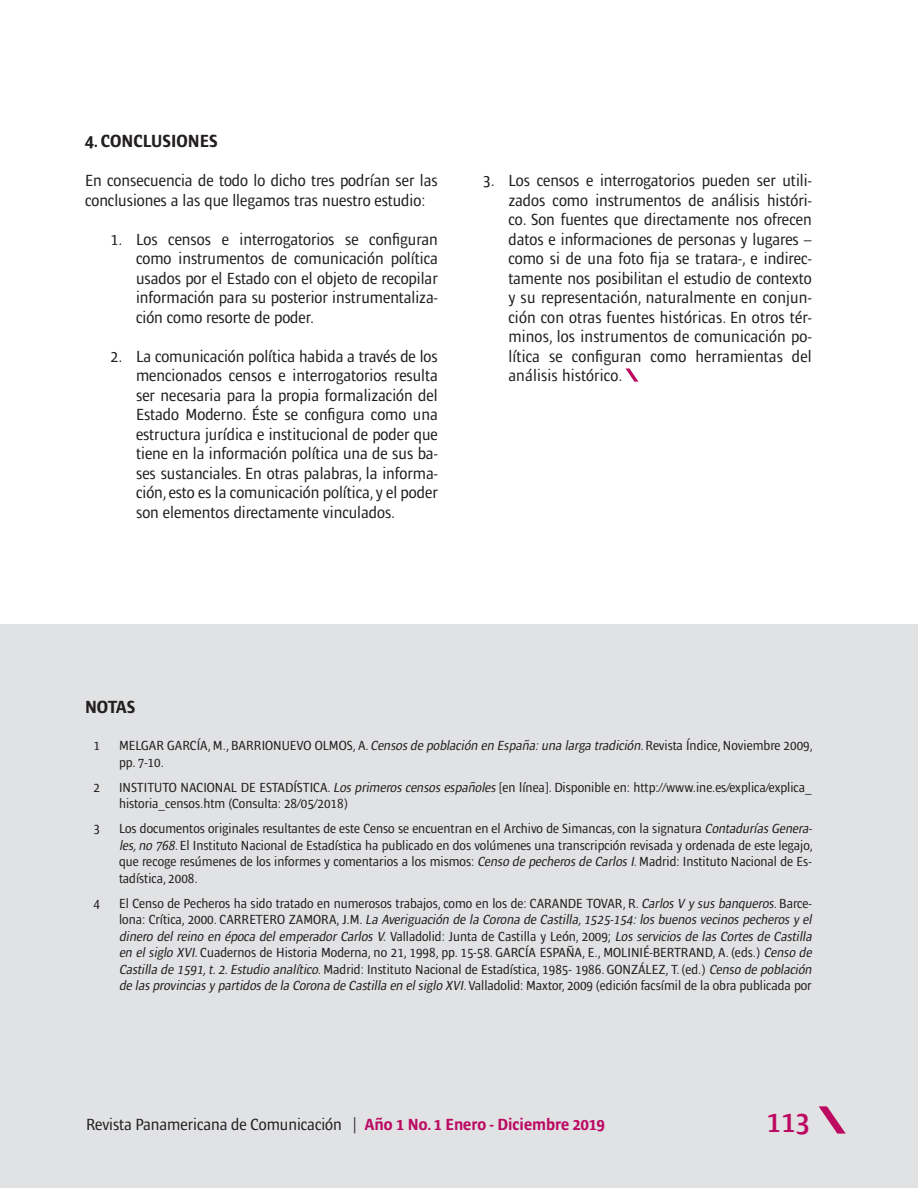
<style>
.page{position:relative;width:918px;height:1188px;background:#fff}
.page>*{position:absolute;margin:0;border:0;box-sizing:border-box;transform-origin:0 0}
.t1{font:600 condensed 30px "Ardoise Std";color:#bc0a62}
.Subtítulos{font:700 condensed 18px "Ardoise Std";color:#231f20}
.t2{font:condensed 16.5px/19.5px "Ardoise Std";color:#231f20;text-align:justify}
.Notas_al_final_de_do{font:condensed 13.5px/16.5px "Ardoise Std";color:#231f20}
.s1{font-style:italic}
.s2{font-weight:700;color:#bc0a62}
</style>
<div class="page">
<div style="left:0;top:624px;width:918px;height:564px;background:#e1e2e4"></div>
<svg style="left:819px;top:1106px;width:27px;height:28px"></svg>
<svg style="left:625px;top:368px;width:13px;height:14px"></svg>
<p class="Subtítulos" style="left:85px;top:131px;width:134px">4. CONCLUSIONES</p>
<p class="t2" style="left:85px;top:171px;width:354px">En consecuencia de todo lo dicho tres podrían ser las conclusiones a las que llegamos tras nuestro estudio:</p>
<p class="t2" style="left:136px;top:229px;width:303px;text-indent:-26px">1. Los censos e interrogatorios se configuran como instrumentos de comunicación política usados por el Estado con el objeto de recopilar información para su posterior instrumentaliza&shy;ción como resorte de poder.</p>
<p class="t2" style="left:136px;top:346px;width:303px;text-indent:-26px">2. La comunicación política habida a través de los mencionados censos e interrogatorios resulta ser necesaria para la propia formalización del Estado Moderno. Éste se configura como una estructura jurídica e institucional de poder que tiene en la información política una de sus ba&shy;ses sustanciales. En otras palabras, la informa&shy;ción, esto es la comunicación política, y el poder son elementos directamente vinculados.</p>
<p class="t2" style="left:508px;top:171px;width:305px;text-indent:-26px">3. Los censos e interrogatorios pueden ser utili&shy;zados como instrumentos de análisis históri&shy;co. Son fuentes que directamente nos ofrecen datos e informaciones de personas y lugares – como si de una foto fija se tratara-, e indirec&shy;tamente nos posibilitan el estudio de contexto y su representación, naturalmente en conjun&shy;ción con otras fuentes históricas. En otros tér&shy;minos, los instrumentos de comunicación po&shy;lítica se configuran como herramientas del análisis histórico.</p>
<p class="Subtítulos" style="left:85px;top:696px;width:52px">NOTAS</p>
<p class="Notas_al_final_de_do" style="left:94px;top:737px;width:8px">1</p>
<p class="Notas_al_final_de_do" style="left:119px;top:737px;width:695px">MELGAR GARCÍA, M., BARRIONUEVO OLMOS, A. <span class="s1">Censos de población en España:una larga tradición</span>. Revista Índice, Noviembre 2009, pp. 7-10.</p>
<p class="Notas_al_final_de_do" style="left:94px;top:779px;width:8px">2</p>
<p class="Notas_al_final_de_do" style="left:119px;top:779px;width:694px">INSTITUTO NACIONAL DE ESTADÍSTICA. <span class="s1">Los primeros censos españoles</span> [en línea]. Disponible en: http://www.ine.es/explica/explica_ historia_censos.htm (Consulta: 28/05/2018)</p>
<p class="Notas_al_final_de_do" style="left:94px;top:820px;width:8px">3</p>
<p class="Notas_al_final_de_do" style="left:119px;top:820px;width:697px">Los documentos originales resultantes de este Censo se encuentran en el Archivo de Simancas, con la signatura <span class="s1">Contadurías Genera&shy;les,no 768.</span>El Instituto Nacional de Estadística ha publicado en dos volúmenes una transcripción revisada y ordenada de este legajo, que recoge resúmenes de los informes y comentarios a los mismos: <span class="s1">Censo de pecheros de Carlos I</span>. Madrid: Instituto Nacional de Es&shy;tadística, 2008.</p>
<p class="Notas_al_final_de_do" style="left:94px;top:895px;width:8px">4</p>
<p class="Notas_al_final_de_do" style="left:119px;top:895px;width:697px">El Censo de Pecheros ha sido tratado en numerosos trabajos, como en los de: CARANDE TOVAR, R. <span class="s1">Carlos V y sus banqueros</span>. Barce&shy;l o n a : C r ít i c a , 2 0 0 0 . C A R R ET E R O Z A M O R A, J . M . <span class="s1">La Averiguación de la Corona de Castilla,1525-154:los buenos vecinos pecheros y el dinero del reino en época del emperador Carlos V.</span> Va l l a d o l i d : J u n ta d e C a st i l l a y Le ó n , 2 0 0 9 ; <span class="s1">Los servicios de las Cortes de Castilla en el siglo XVI.</span>Cuadernos de Historia Moderna, no 21, 1998, pp. 15-58. GARCÍA ESPAÑA, E., MOLINIÉ-BERTRAND, A. (eds.) <span class="s1">Censo de Castilla de 1591,t.2.Estudio analítico</span>. Madrid: Instituto Nacional de Estadística, 1985- 1986. GONZÁLEZ, T. (ed.) <span class="s1">Censo de población de las provincias y partidos de la Corona de Castilla en elsiglo XVI</span>. Valladolid: Maxtor, 2009 (edición facsímil de la obra publicada por</p>
<p class="t2" style="left:86px;top:1115px;width:520px">Revista Panamericana de Comunicación | <span class="s2">Año 1 No. 1 Enero - Diciembre 2019</span></p>
<h1 class="t1" style="left:767px;top:1104px;width:45px">113</h1>
</div>
